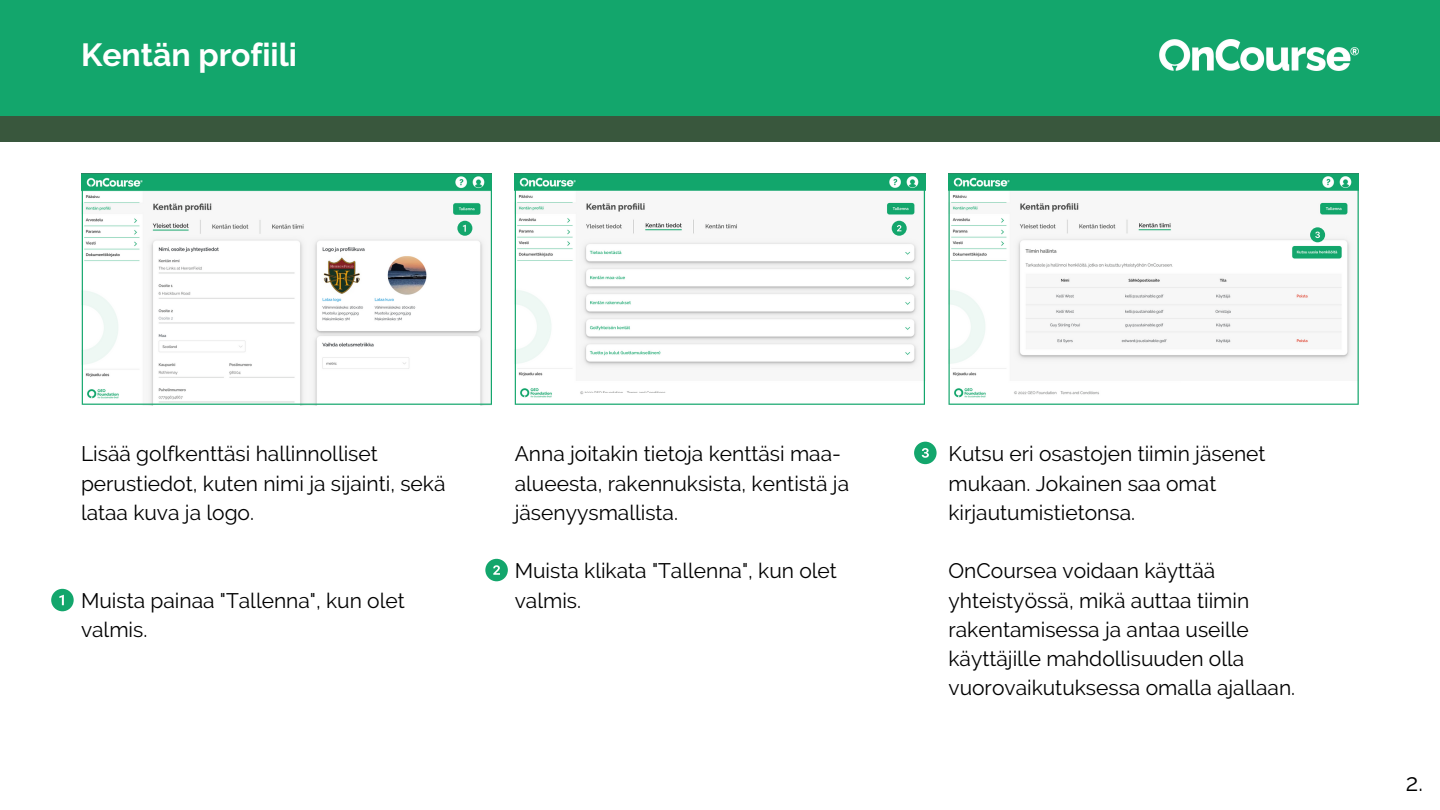
<style>
.page{position:relative;width:1440px;height:810px;background:#fff}
.page>*{position:absolute;margin:0;border:0;box-sizing:border-box;transform-origin:0 0}
.t1{font:700 32px "Raleway";color:#fff}
.t2{font:24px "Raleway";color:#000}
.t3{font:21px/29.2px "Raleway";color:#000}
</style>
<div class="page">
<div style="left:0;top:0;width:1440px;height:117px;background:#13a66c"></div>
<div style="left:0;top:116px;width:1440px;height:26px;background:#39573d"></div>
<img style="left:1159px;top:40px;width:200px;height:31px">
<svg style="left:51px;top:589px;width:23px;height:22px"></svg>
<svg style="left:82px;top:174px;width:410px;height:231px"></svg>
<svg style="left:457px;top:221px;width:15px;height:15px"></svg>
<svg style="left:485px;top:559px;width:23px;height:22px"></svg>
<svg style="left:914px;top:442px;width:23px;height:22px"></svg>
<svg style="left:515px;top:174px;width:410px;height:231px"></svg>
<svg style="left:949px;top:174px;width:410px;height:231px"></svg>
<p class="t1" style="left:81px;top:36px;width:218px">Kentän profiili</p>
<p class="t3" style="left:81px;top:439px;width:366px">Lisää golfkenttäsi hallinnolliset perustiedot, kuten nimi ja sijainti, sekä lataa kuva ja logo.</p>
<p class="t3" style="left:81px;top:586px;width:325px">Muista painaa "Tallenna", kun olet valmis.</p>
<p class="t3" style="left:515px;top:439px;width:336px">Anna joitakin tietoja kenttäsi maa&shy;alueesta, rakennuksista, kentistä ja jäsenyysmallista.</p>
<p class="t3" style="left:515px;top:556px;width:324px">Muista klikata "Tallenna", kun olet valmis.</p>
<p class="t3" style="left:949px;top:439px;width:319px">Kutsu eri osastojen tiimin jäsenet mukaan. Jokainen saa omat kirjautumistietonsa.</p>
<p class="t3" style="left:949px;top:556px;width:348px">OnCoursea voidaan käyttää yhteistyössä, mikä auttaa tiimin rakentamisessa ja antaa useille käyttäjille mahdollisuuden olla vuorovaikutuksessa omalla ajallaan.</p>
<p class="t2" style="left:1406px;top:768px;width:19px">2.</p>
</div>
